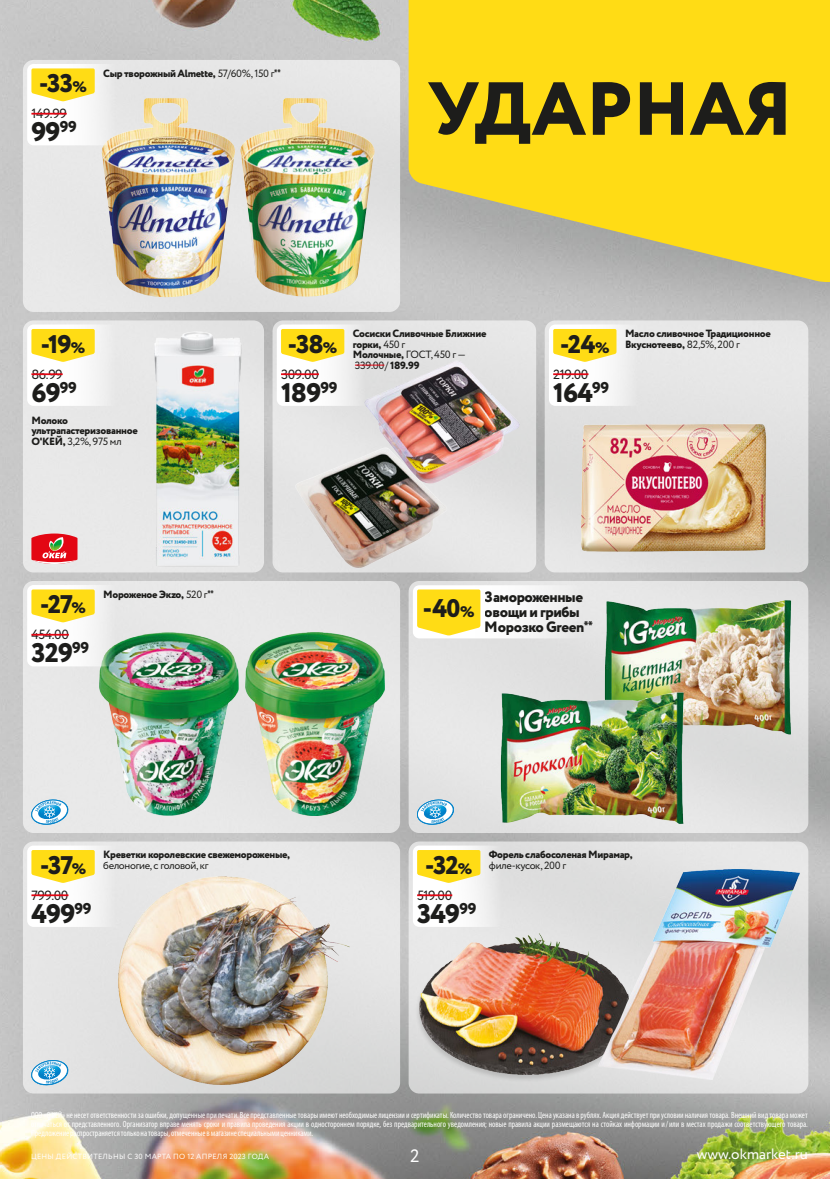
<style>
.page{position:relative;width:830px;height:1179px;background:#fff}
.page>*{position:absolute;margin:0;border:0;box-sizing:border-box;transform-origin:0 0}
.t1{font:800 75px "Circe";color:#1d1d1b}
.t2{font:800 26.85px "Circe";letter-spacing:-.03em;color:#1d1d1b}
.t3{font:800 25.5px "Circe";letter-spacing:-.04em;color:#1d1d1b}
.t4{font:18px "Circe";color:#fff}
.t5{font:800 15px/15px "Circe";letter-spacing:-.03em;color:#1d1d1b}
.t6{font:15px "Circe";color:#fff}
.t7{font:13.35px "Circe";letter-spacing:-.03em;color:#1d1d1b}
.t8{font:800 10.5px/10.5px "Circe";letter-spacing:-.03em;color:#1d1d1b}
.t9{font:10.5px "Circe";letter-spacing:-.03em;color:#1d1d1b}
.t10{font:condensed 9px/9px "Myriad Pro";letter-spacing:-.005em;color:#fff;text-align:justify;scale:.95 1}
.t11{font:7.5px "Circe";letter-spacing:.03em;color:#fff}
.s1{font-size:15.3px}
.s2{font-weight:400}
.s3{font-family:"PT Sans";font-weight:700;font-stretch:condensed}
</style>
<div class="page">
<img style="left:0;top:0;width:830px;height:1179px">
<div style="left:23px;top:320px;width:241px;height:252px;background:#e8e8e8;border-radius:11px"></div>
<img style="left:96px;top:320px;width:168px;height:252px">
<svg style="left:31px;top:533px;width:46px;height:31px"></svg>
<div style="left:27px;top:324px;width:98px;height:82px;background:linear-gradient(to right,#fff,#ebebeb);border-radius:6px"></div>
<hr style="left:31px;top:373px;width:32px;height:2px;background:#e30613">
<svg style="left:31px;top:329px;width:64px;height:33px;background:#fee034"></svg>
<div style="left:23px;top:60px;width:377px;height:252px;background:#e7e7e7;border-radius:11px"></div>
<img style="left:240px;top:98px;width:135px;height:199px">
<img style="left:102px;top:98px;width:133px;height:199px">
<svg style="left:27px;top:64px;width:98px;height:81px;fill:#f9f9f9"></svg>
<hr style="left:31px;top:113px;width:36px;height:2px;background:#e30613">
<svg style="left:31px;top:68px;width:64px;height:33px;background:#fee034"></svg>
<div style="left:409px;top:581px;width:399px;height:252px;background:#e3e3e3;border-radius:11px"></div>
<img style="left:604px;top:600px;width:188px;height:135px">
<img style="left:500px;top:682px;width:196px;height:142px">
<div style="left:413px;top:585px;width:188px;height:53px;background:linear-gradient(to bottom,#f4f4f4,#f1f1f1);border-radius:6px"></div>
<svg style="left:414px;top:586px;width:70px;height:53px;background:#fee557"></svg>
<div style="left:23px;top:581px;width:377px;height:252px;background:#e8e8e8;border-radius:11px"></div>
<img style="left:246px;top:632px;width:139px;height:184px">
<img style="left:100px;top:632px;width:139px;height:184px">
<svg style="left:31px;top:799px;width:37px;height:25px"></svg>
<svg style="left:27px;top:585px;width:98px;height:81px;fill:#f8f8f8"></svg>
<hr style="left:31px;top:634px;width:38px;height:1px;background:#e30613">
<svg style="left:31px;top:589px;width:64px;height:33px;background:#fee034"></svg>
<div style="left:545px;top:320px;width:263px;height:252px;background:#e7e7e7;border-radius:11px"></div>
<img style="left:545px;top:424px;width:259px;height:148px">
<div style="left:549px;top:324px;width:98px;height:82px;background:linear-gradient(to right,#fff,#e9e9e9);border-radius:6px"></div>
<hr style="left:553px;top:373px;width:35px;height:2px;background:#e30613">
<svg style="left:553px;top:329px;width:63px;height:33px;background:#fee032"></svg>
<div style="left:23px;top:841px;width:377px;height:252px;background:linear-gradient(to bottom,#eaeaea,#ddd);border-radius:11px"></div>
<img style="left:118px;top:876px;width:231px;height:208px">
<div style="left:27px;top:845px;width:98px;height:82px;background:linear-gradient(to right,#fff,#eaeaea);border-radius:6px"></div>
<hr style="left:31px;top:894px;width:37px;height:2px;background:#e30613">
<svg style="left:31px;top:850px;width:64px;height:33px;background:#fee034"></svg>
<div style="left:409px;top:841px;width:399px;height:252px;background:#e0e0e0;border-radius:11px"></div>
<div style="left:415px;top:933px;width:219px;height:149px;background:#1d1d1b;opacity:.16"></div>
<img style="left:419px;top:933px;width:180px;height:141px">
<img style="left:599px;top:869px;width:200px;height:210px">
<div style="left:413px;top:845px;width:98px;height:82px;background:linear-gradient(to right,#fff,#e5e5e5);border-radius:6px"></div>
<hr style="left:417px;top:894px;width:35px;height:2px;background:#e30613">
<svg style="left:417px;top:850px;width:63px;height:33px;background:#fedf32"></svg>
<svg style="left:417px;top:799px;width:37px;height:25px"></svg>
<svg style="left:31px;top:1060px;width:37px;height:25px"></svg>
<div style="left:273px;top:320px;width:263px;height:252px;background:#e5e5e5;border-radius:11px"></div>
<img style="left:366px;top:361px;width:163px;height:125px">
<img style="left:306px;top:440px;width:149px;height:128px">
<div style="left:277px;top:324px;width:98px;height:82px;background:linear-gradient(to right,#fff,#e4e3e3);border-radius:6px"></div>
<hr style="left:281px;top:373px;width:38px;height:2px;background:#e30613">
<svg style="left:281px;top:329px;width:63px;height:33px;background:#fedf32"></svg>
<svg style="left:355px;top:365px;width:29px;height:1px"></svg>
<svg style="left:409px;top:0;width:421px;height:282px;background:#f1d430"></svg>
<h3 class="t3" style="left:39px;top:66px;width:49px">-33<span class="s1">%</span></h3>
<h3 class="t7" style="left:31px;top:105px;width:37px">149.99</h3>
<h2 class="t2" style="left:31px;top:114px;width:47px">99<sup>99</sup></h2>
<p class="t8" style="left:103px;top:68px;width:179px">Сыр творожный Almette, <span class="s2">57/60%, 150 г</span><span class="s3">**</span></p>
<h1 class="t1" style="left:427px;top:58px;width:367px">УДАРНАЯ</h1>
<h3 class="t3" style="left:41px;top:327px;width:46px">-19<span class="s1">%</span></h3>
<h3 class="t7" style="left:31px;top:365px;width:33px">86.99</h3>
<h3 class="t3" style="left:288px;top:327px;width:51px">-38<span class="s1">%</span></h3>
<p class="t8" style="left:353px;top:329px;width:135px">Сосиски Сливочные Ближние горки, <span class="s2">450 г<br></span>Молочные, <span class="s2">ГОСТ, 450 г —<br>339.00/</span> 189.99</p>
<h3 class="t7" style="left:281px;top:365px;width:39px">309.00</h3>
<h3 class="t3" style="left:560px;top:327px;width:51px">-24<span class="s1">%</span></h3>
<p class="t8" style="left:625px;top:329px;width:147px">Масло сливочное Традиционное<br>Вкуснотеево, <span class="s2">82,5%, 200 г</span></p>
<h3 class="t7" style="left:553px;top:365px;width:37px">219.00</h3>
<h2 class="t2" style="left:31px;top:374px;width:47px">69<sup>99</sup></h2>
<h2 class="t2" style="left:281px;top:374px;width:58px">189<sup>99</sup></h2>
<h2 class="t2" style="left:553px;top:374px;width:58px">164<sup>99</sup></h2>
<p class="t8" style="left:31px;top:416px;width:108px">Молоко ультрапастеризованное<br>О'КЕЙ, <span class="s2">3,2%, 975 мл</span></p>
<h3 class="t3" style="left:40px;top:587px;width:47px">-27<span class="s1">%</span></h3>
<h3 class="t7" style="left:31px;top:626px;width:39px">454.00</h3>
<h2 class="t2" style="left:31px;top:635px;width:59px">329<sup>99</sup></h2>
<p class="t8" style="left:103px;top:589px;width:112px">Мороженое Экzo, <span class="s2">520 г</span><span class="s3">**</span></p>
<h3 class="t3" style="left:40px;top:847px;width:48px">-37<span class="s1">%</span></h3>
<h3 class="t7" style="left:31px;top:886px;width:39px">799.00</h3>
<h2 class="t2" style="left:31px;top:895px;width:62px">499<sup>99</sup></h2>
<p class="t8" style="left:103px;top:850px;width:188px">Креветки королевские свежемороженые,</p>
<p class="t9" style="left:103px;top:858px;width:107px">белоногие, с головой, кг</p>
<h3 class="t3" style="left:423px;top:591px;width:53px">-40<span class="s1">%</span></h3>
<h3 class="t5" style="left:485px;top:590px;width:110px">Замороженные овощи и грибы<br>Морозко Green<span class="s3">**</span></h3>
<h3 class="t3" style="left:425px;top:847px;width:49px">-32<span class="s1">%</span></h3>
<h3 class="t7" style="left:417px;top:886px;width:37px">519.00</h3>
<h2 class="t2" style="left:417px;top:895px;width:61px">349<sup>99</sup></h2>
<p class="t8" style="left:489px;top:850px;width:145px">Форель слабосоленая Мирамар,</p>
<p class="t9" style="left:489px;top:858px;width:79px">филе-кусок, 200 г</p>
<p class="t10" style="left:31px;top:1110px;width:819px">ООО «О'КЕЙ» не несет ответственности за ошибки, допущенные при печати. Все представленные товары имеют необходимые лицензии и сертификаты. Количество товара ограничено. Цена указана в рублях. Акция действует при условии наличия товара. Внешний вид товара может отличаться от представленного. Организатор вправе менять сроки и правила проведения акции в одностороннем порядке, без предварительного уведомления; новые правила акции размещаются на стойках информации и/или в местах продажи соответствующего товара.<br>Предложение распространяется только на товары, отмеченные в магазине специальными ценниками.</p>
<p class="t11" style="left:31px;top:1151px;width:239px">ЦЕНЫ ДЕЙСТВИТЕЛЬНЫ с 30 марта по 12 апреля 2023 ГОДА</p>
<h3 class="t4" style="left:410px;top:1143px;width:11px">2</h3>
<h3 class="t6" style="left:697px;top:1144px;width:113px">www.okmarket.ru</h3>
</div>
